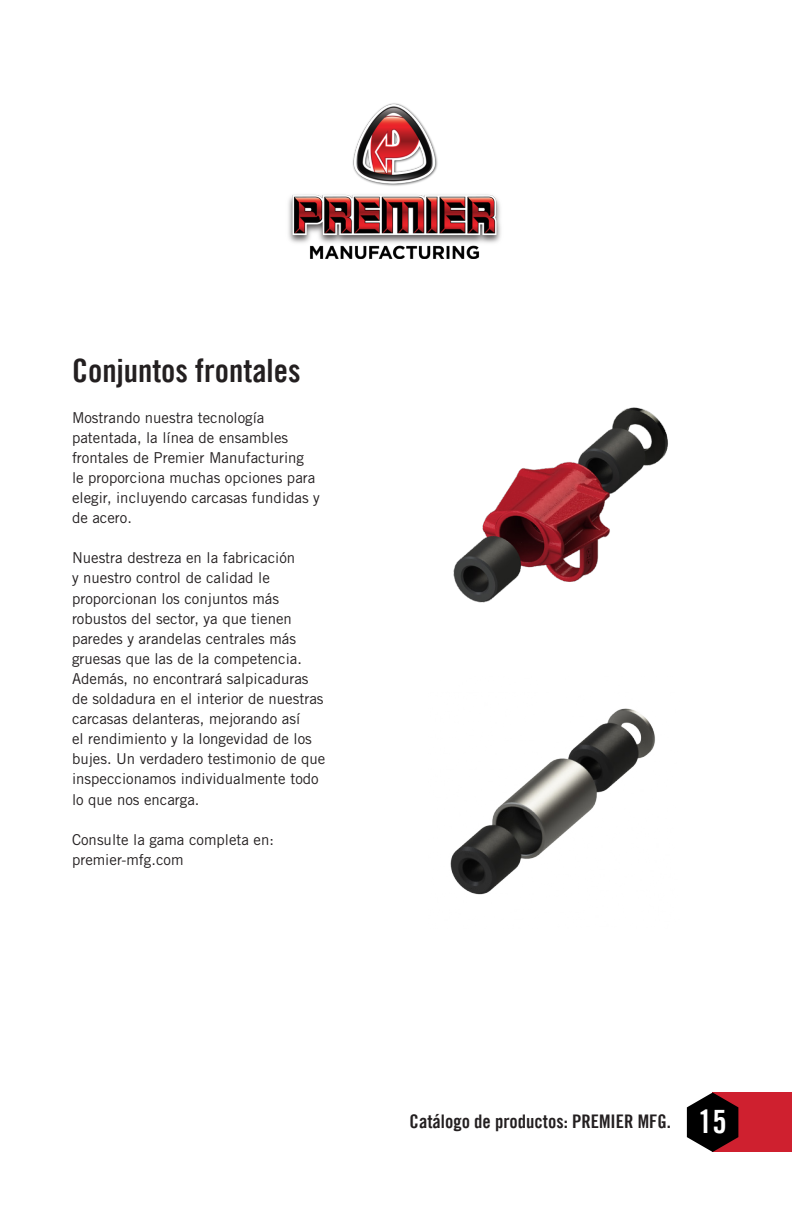
<style>
.page{position:relative;width:792px;height:1224px;background:#fff}
.page>*{position:absolute;margin:0;border:0;box-sizing:border-box;transform-origin:0 0}
.t1{font:32.2px "Trade Gothic LT Bold Cond Twenty";color:#231f20}
.t2{font:32.2px "Trade Gothic LT Bold Cond Twenty";color:#fff}
.t3{font:18.8px "Trade Gothic LT Bold Cond Twenty";color:#231f20}
.t4{font:15px/20.2px "Trade Gothic LT Std";color:#231f20}
</style>
<div class="page">
<div style="left:713px;top:1093px;width:79px;height:59px;background:#cf202f"></div>
<svg style="left:687px;top:1093px;width:51px;height:59px"></svg>
<img style="left:453px;top:407px;width:215px;height:196px">
<img style="left:450px;top:708px;width:205px;height:187px">
<img style="left:288px;top:103px;width:213px;height:156px">
<p class="t1" style="left:72px;top:351px;width:230px">Conjuntos frontales</p>
<p class="t4" style="left:72px;top:407px;width:249px">Mostrando nuestra tecnología patentada, la línea de ensambles frontales de Premier Manufacturing<br>le proporciona muchas opciones para elegir, incluyendo carcasas fundidas y de acero.</p>
<p class="t4" style="left:72px;top:548px;width:255px">Nuestra destreza en la fabricación<br>y nuestro control de calidad le proporcionan los conjuntos más robustos del sector, ya que tienen paredes y arandelas centrales más gruesas que las de la competencia.<br>Además, no encontrará salpicaduras de soldadura en el interior de nuestras carcasas delanteras, mejorando así<br>el rendimiento y la longevidad de los bujes. Un verdadero testimonio de que inspeccionamos individualmente todo lo que nos encarga.</p>
<p class="t4" style="left:72px;top:829px;width:204px">Consulte la gama completa en:</p>
<p class="t4" style="left:72px;top:849px;width:113px">premier-mfg.com</p>
<p class="t3" style="left:410px;top:1110px;width:263px">Catálogo de productos: PREMIER MFG.</p>
<p class="t2" style="left:698px;top:1102px;width:30px">15</p>
</div>
